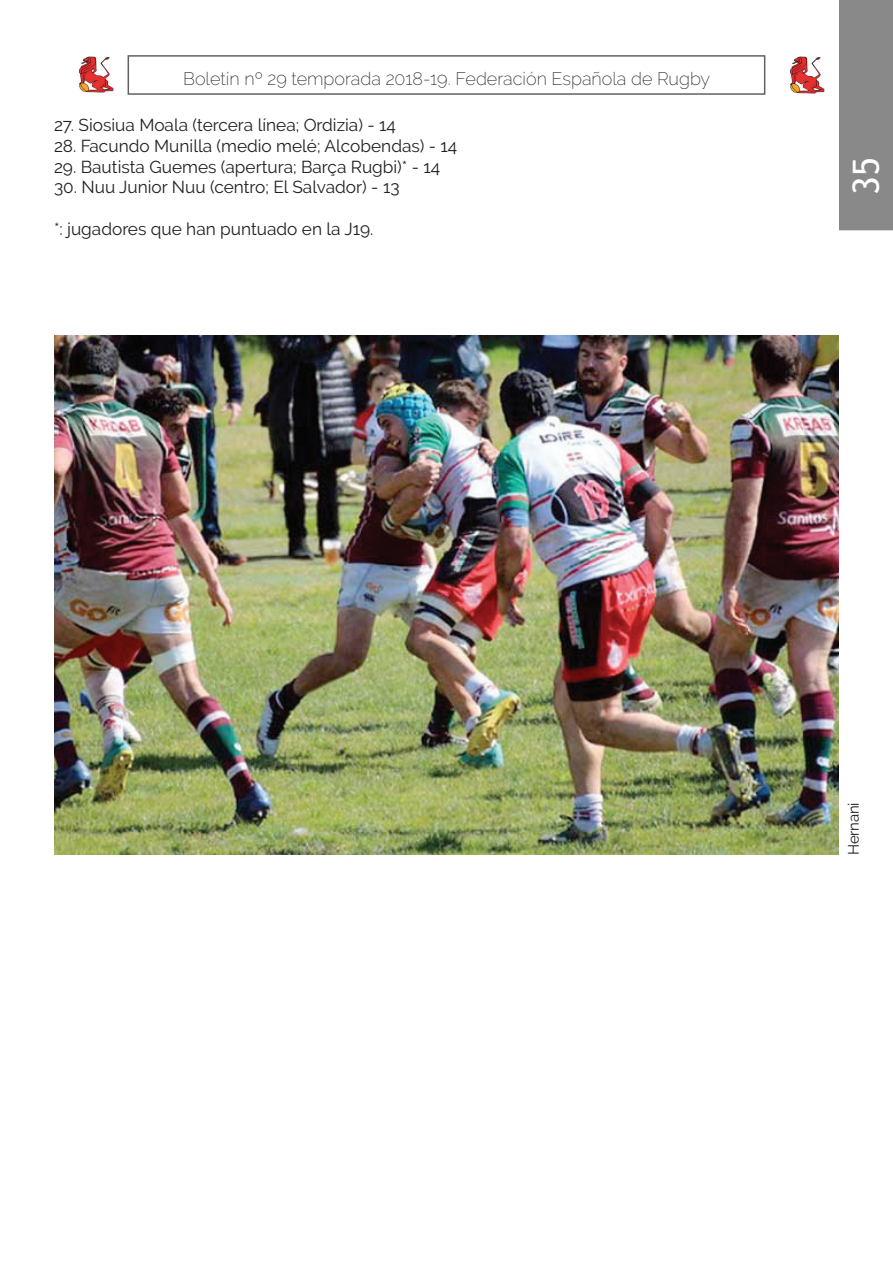
<style>
.page{position:relative;width:893px;height:1263px;background:#fff}
.page>*{position:absolute;margin:0;border:0;box-sizing:border-box;transform-origin:0 0}
.t1{font:36px "Trebuchet MS";color:#fff}
.t2{font:200 18px "Raleway";color:#231f20}
.t3{font:17.25px "Raleway";color:#231f20}
.t4{font:15px "Raleway";letter-spacing:-.02em;color:#231f20}
</style>
<div class="page">
<img style="left:790px;top:57px;width:34px;height:36px">
<img style="left:79px;top:56px;width:34px;height:37px">
<div style="left:839px;top:0;width:54px;height:230px;background:#89898a"></div>
<img style="left:54px;top:336px;width:785px;height:519px">
<p class="t2" style="left:183px;top:68px;width:529px">Boletín nº 29 temporada 2018-19. Federación Española de Rugby</p>
<p class="t3" style="left:54px;top:115px;width:343px">27. Siosiua Moala (tercera línea; Ordizia) - 14</p>
<p class="t3" style="left:54px;top:136px;width:405px">28. Facundo Munilla (medio melé; Alcobendas) - 14</p>
<p class="t3" style="left:54px;top:157px;width:388px">29. Bautista Guemes (apertura; Barça Rugbi)* - 14</p>
<p class="t3" style="left:54px;top:177px;width:347px">30. Nuu Junior Nuu (centro; El Salvador) - 13</p>
<p class="t3" style="left:54px;top:219px;width:321px">*: jugadores que han puntuado en la J19.</p>
<h1 class="t1" style="left:845px;top:195px;width:39px;rotate:-90deg">35</h1>
<p class="t4" style="left:845px;top:855px;width:54px;rotate:-90deg">Hernani</p>
</div>
